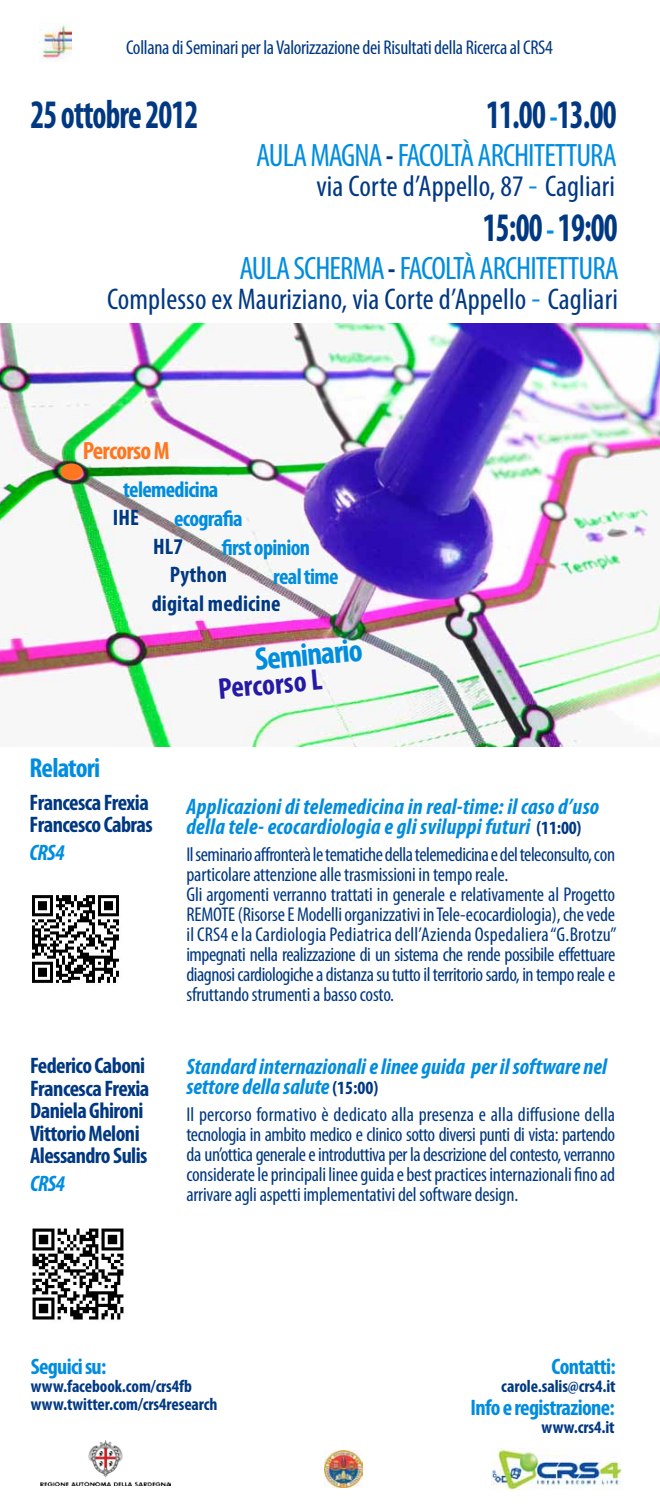
<style>
.page{position:relative;width:660px;height:1510px;background:#fff}
.page>*{position:absolute;margin:0;border:0;box-sizing:border-box;transform-origin:0 0}
.t1{font:700 condensed 40.62px "Myriad Pro";letter-spacing:-.025em;color:#003882;scale:.8 1}
.t2{font:condensed 32.5px "Myriad Pro";letter-spacing:-.03em;color:#008ddf}
.t3{font:700 condensed 32.5px "Myriad Pro";color:#008ddf}
.t4{font:condensed 30px "Myriad Pro";letter-spacing:.005em;color:#003882}
.t5{font:700 condensed 30px "Myriad Pro";color:#251aa5}
.t6{font:700 condensed 27.5px "Myriad Pro";letter-spacing:-.03em;color:#008ddf}
.t7{font:700 condensed 25px "Myriad Pro";letter-spacing:-.03em;color:#ff7620}
.t8{font:italic 700 condensed 22.5px/20px "Myriad Pro";letter-spacing:.005em;color:#008ddf}
.t9{font:700 condensed 22.5px/22.5px "Myriad Pro";letter-spacing:-.025em;color:#003882}
.t10{font:700 condensed 22.5px "Myriad Pro";letter-spacing:-.03em;color:#008ddf}
.t11{font:700 condensed 22.5px "Myriad Pro";letter-spacing:.005em;color:#003882}
.t12{font:condensed 20px/20px "Myriad Pro";letter-spacing:-.015em;color:#003882}
.t13{font:700 condensed 17.5px/18px "Myriad Pro";letter-spacing:-.005em;color:#003882}
.s1{font-size:32.5px;color:#008ddf}
.s2{font-weight:700;font-size:30px;color:#003882}
.s3{font-style:normal;font-size:18.75px;color:#003882}
</style>
<div class="page">
<img style="left:0;top:324px;width:659px;height:422px">
<img style="left:39px;top:23px;width:33px;height:37px">
<img style="left:491px;top:1448px;width:131px;height:41px">
<img style="left:324px;top:1450px;width:38px;height:37px">
<img style="left:40px;top:1440px;width:130px;height:45px">
<div style="left:60px;top:463px;width:23px;height:17px;background:#ff7620;border-radius:50%"></div>
<img style="left:32px;top:1228px;width:92px;height:92px">
<img style="left:32px;top:895px;width:88px;height:88px">
<p class="t12" style="left:126px;top:37px;width:428px">Collana di Seminari per la Valorizzazione dei Risultati della Ricerca al CRS4</p>
<h1 class="t1" style="left:30px;top:90px;width:211px">25 ottobre 2012</h1>
<h1 class="t1" style="left:485px;top:90px;width:164px">11.00 <span class="s1">-</span>13.00</h1>
<h2 class="t2" style="left:256px;top:136px;width:362px">AULA MAGNA<span class="s2">-</span> FACOLTÀ ARCHITETTURA</h2>
<h3 class="t4" style="left:316px;top:168px;width:300px">via Corte d’Appello, 87 <span class="s1">-</span> Cagliari</h3>
<h1 class="t1" style="left:482px;top:202px;width:170px">15:00 <span class="s1">-</span> 19:00</h1>
<h2 class="t2" style="left:239px;top:248px;width:381px">AULA SCHERMA<span class="s2">-</span> FACOLTÀ ARCHITETTURA</h2>
<h3 class="t4" style="left:107px;top:280px;width:512px">Complesso ex Mauriziano, via Corte d’Appello <span class="s1">-</span> Cagliari</h3>
<p class="t7" style="left:83px;top:435px;width:88px">Percorso M</p>
<p class="t10" style="left:123px;top:475px;width:97px">telemedicina</p>
<p class="t9" style="left:113px;top:506px;width:28px">IHE</p>
<p class="t10" style="left:174px;top:504px;width:70px">ecografia</p>
<p class="t9" style="left:153px;top:534px;width:31px">HL7</p>
<p class="t10" style="left:222px;top:533px;width:90px">first opinion</p>
<p class="t9" style="left:170px;top:562px;width:59px">Python</p>
<p class="t10" style="left:273px;top:562px;width:67px">real time</p>
<p class="t11" style="left:151px;top:589px;width:130px">digital medicine</p>
<h2 class="t3" style="left:253px;top:638px;width:109px;rotate:-5deg">Seminario</h2>
<h3 class="t5" style="left:216px;top:670px;width:106px;rotate:-5deg">Percorso L</h3>
<h3 class="t6" style="left:30px;top:751px;width:72px">Relatori</h3>
<p class="t9" style="left:30px;top:790px;width:125px">Francesca Frexia<br>Francesco Cabras</p>
<p class="t8" style="left:30px;top:842px;width:37px">CRS4</p>
<p class="t9" style="left:30px;top:1054px;width:121px">Federico Caboni<br>Francesca Frexia<br>Daniela Ghironi<br>Vittorio Meloni<br>Alessandro Sulis</p>
<p class="t8" style="left:30px;top:1172px;width:37px">CRS4</p>
<p class="t8" style="left:186px;top:795px;width:414px">Applicazioni di telemedicina in real-time: il caso d’uso della tele- ecocardiologia e gli sviluppi futuri <span class="s3">(11:00)</span></p>
<p class="t12" style="left:186px;top:844px;width:431px">Il seminario affronterà le tematiche della telemedicina e del teleconsulto, con particolare attenzione alle trasmissioni in tempo reale.<br>Gli argomenti verranno trattati in generale e relativamente al Progetto REMOTE (Risorse E Modelli organizzativi in Tele-ecocardiologia), che vede il CRS4 e la Cardiologia Pediatrica dell’Azienda Ospedaliera “G.Brotzu” impegnati nella realizzazione di un sistema che rende possibile effettuare diagnosi cardiologiche a distanza su tutto il territorio sardo, in tempo reale e sfruttando strumenti a basso costo.</p>
<p class="t8" style="left:186px;top:1055px;width:422px">Standard internazionali e linee guida per il software nel settore della salute<span class="s3">(15:00)</span></p>
<p class="t12" style="left:186px;top:1104px;width:430px;text-align:justify">Il percorso formativo è dedicato alla presenza e alla diffusione della tecnologia in ambito medico e clinico sotto diversi punti di vista: partendo da un’ottica generale e introduttiva per la descrizione del contesto, verranno considerate le principali linee guida e best practices internazionali fino ad arrivare agli aspetti implementativi del software design.</p>
<p class="t10" style="left:31px;top:1351px;width:77px">Seguici su:</p>
<p class="t13" style="left:31px;top:1376px;width:188px">www.facebook.com/crs4fb www.twitter.com/crs4research</p>
<p class="t10" style="left:551px;top:1351px;width:65px">Contatti:</p>
<p class="t13" style="left:501px;top:1376px;width:116px">carole.salis@crs4.it</p>
<p class="t10" style="left:470px;top:1393px;width:145px">Info e registrazione:</p>
<p class="t13" style="left:541px;top:1417px;width:75px">www.crs4.it</p>
</div>
